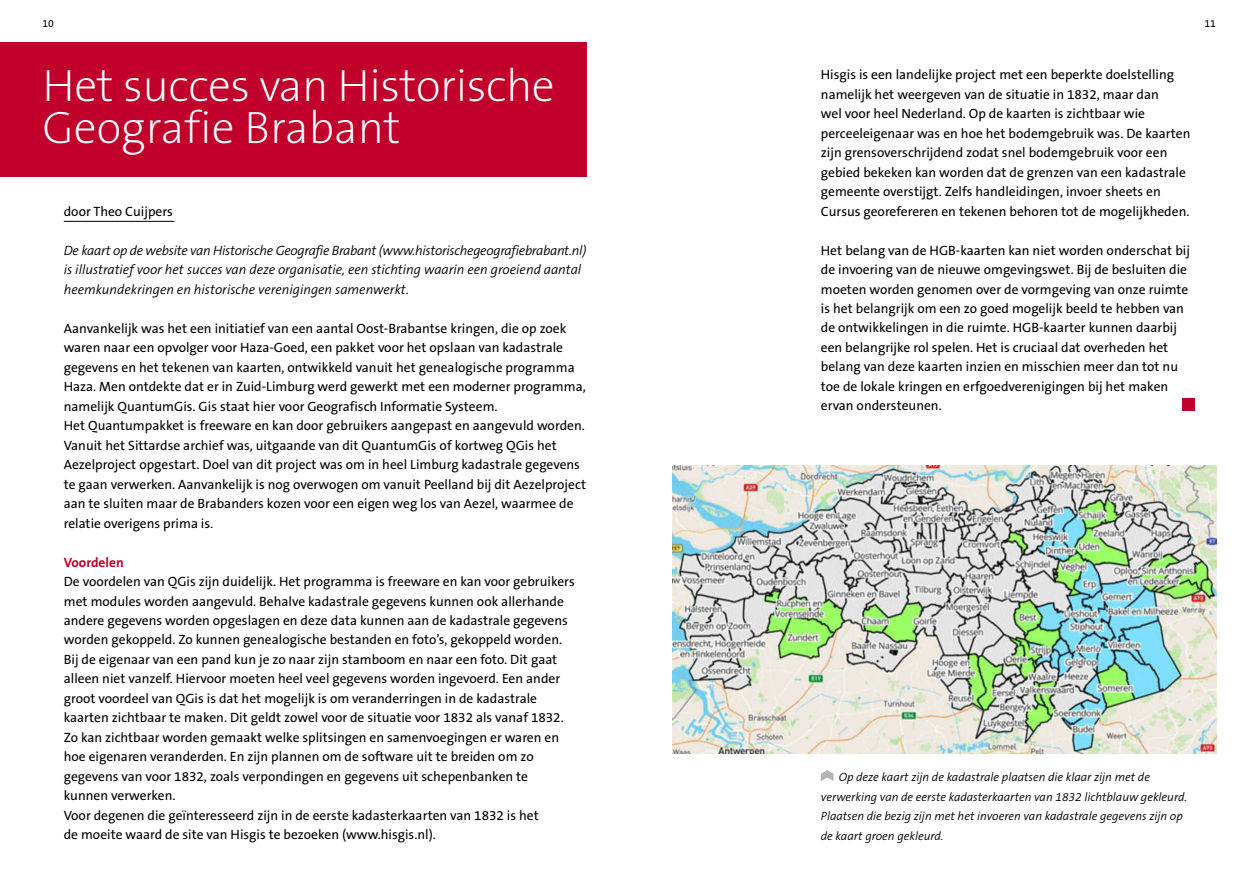
<style>
.page{position:relative;width:1259px;height:893px;background:#fff}
.page>*{position:absolute;margin:0;border:0;box-sizing:border-box;transform-origin:0 0}
.t1{font:200 45.6px/41.8px "The Sans B2";letter-spacing:-.01em;color:#fff}
.t2{font:13.5px/19.5px "The Sans B5 Plain";color:#000}
.t3{font:italic 300 13.5px/19.5px "The Sans B4";color:#000}
.t4{font:700 13.5px "The Sans B7";color:#c1002b}
.t5{font:italic 300 12px/19.5px "The Sans B4";color:#000}
.t6{font:10.5px "The Sans B5 Plain";color:#000}
</style>
<div class="page">
<div style="left:1182px;top:398px;width:13px;height:13px;background:#c1002b"></div>
<hr style="left:64px;top:221px;width:110px;height:1px;background:#000">
<div style="left:0;top:43px;width:586px;height:134px;background:#c1002b"></div>
<svg style="left:821px;top:770px;width:12px;height:11px"></svg>
<img style="left:672px;top:465px;width:544px;height:288px">
<p class="t6" style="left:43px;top:18px;width:13px">10</p>
<p class="t6" style="left:1204px;top:18px;width:13px">11</p>
<h1 class="t1" style="left:43px;top:67px;width:514px">Het succes van Historische<br>Geografie Brabant</h1>
<p class="t2" style="left:64px;top:202px;width:111px">door Theo Cuijpers</p>
<p class="t3" style="left:64px;top:241px;width:524px">De kaart op de website van Historische Geografie Brabant (www.historischegeografiebrabant.nl) is illustratief voor het succes van deze organisatie, een stichting waarin een groeiend aantal heemkundekringen en historische verenigingen samenwerkt.</p>
<p class="t2" style="left:64px;top:319px;width:524px">Aanvankelijk was het een initiatief van een aantal Oost-Brabantse kringen, die op zoek waren naar een opvolger voor Haza-Goed, een pakket voor het opslaan van kadastrale gegevens en het tekenen van kaarten, ontwikkeld vanuit het genealogische programma Haza. Men ontdekte dat er in Zuid-Limburg werd gewerkt met een moderner programma, namelijk QuantumGis. Gis staat hier voor Geografisch Informatie Systeem.<br>Het Quantumpakket is freeware en kan door gebruikers aangepast en aangevuld worden.<br>Vanuit het Sittardse archief was, uitgaande van dit QuantumGis of kortweg QGis het Aezelproject opgestart. Doel van dit project was om in heel Limburg kadastrale gegevens te gaan verwerken. Aanvankelijk is nog overwogen om vanuit Peelland bij dit Aezelproject aan te sluiten maar de Brabanders kozen voor een eigen weg los van Aezel, waarmee de relatie overigens prima is.</p>
<p class="t4" style="left:64px;top:555px;width:61px">Voordelen</p>
<p class="t2" style="left:64px;top:572px;width:512px">De voordelen van QGis zijn duidelijk. Het programma is freeware en kan voor gebruikers met modules worden aangevuld. Behalve kadastrale gegevens kunnen ook allerhande andere gegevens worden opgeslagen en deze data kunnen aan de kadastrale gegevens worden gekoppeld. Zo kunnen genealogische bestanden en foto’s, gekoppeld worden.<br>Bij de eigenaar van een pand kun je zo naar zijn stamboom en naar een foto. Dit gaat alleen niet vanzelf. Hiervoor moeten heel veel gegevens worden ingevoerd. Een ander groot voordeel van QGis is dat het mogelijk is om veranderringen in de kadastrale kaarten zichtbaar te maken. Dit geldt zowel voor de situatie voor 1832 als vanaf 1832.<br>Zo kan zichtbaar worden gemaakt welke splitsingen en samenvoegingen er waren en hoe eigenaren veranderden. En zijn plannen om de software uit te breiden om zo gegevens van voor 1832, zoals verpondingen en gegevens uit schepenbanken te kunnen verwerken.<br>Voor degenen die geïnteresseerd zijn in de eerste kadasterkaarten van 1832 is het<br>de moeite waard de site van Hisgis te bezoeken (www.hisgis.nl).</p>
<p class="t2" style="left:821px;top:65px;width:371px">Hisgis is een landelijke project met een beperkte doelstelling namelijk het weergeven van de situatie in 1832, maar dan<br>wel voor heel Nederland. Op de kaarten is zichtbaar wie perceeleigenaar was en hoe het bodemgebruik was. De kaarten zijn grensoverschrijdend zodat snel bodemgebruik voor een gebied bekeken kan worden dat de grenzen van een kadastrale gemeente overstijgt. Zelfs handleidingen, invoer sheets en Cursus georefereren en tekenen behoren tot de mogelijkheden.</p>
<p class="t2" style="left:821px;top:241px;width:370px">Het belang van de HGB-kaarten kan niet worden onderschat bij de invoering van de nieuwe omgevingswet. Bij de besluiten die moeten worden genomen over de vormgeving van onze ruimte is het belangrijk om een zo goed mogelijk beeld te hebben van de ontwikkelingen in die ruimte. HGB-kaarter kunnen daarbij een belangrijke rol spelen. Het is cruciaal dat overheden het belang van deze kaarten inzien en misschien meer dan tot nu toe de lokale kringen en erfgoedverenigingen bij het maken ervan ondersteunen.</p>
<p class="t5" style="left:821px;top:768px;width:368px;text-indent:18px">Op deze kaart zijn de kadastrale plaatsen die klaar zijn met de verwerking van de eerste kadasterkaarten van 1832 lichtblauw gekleurd.<br>Plaatsen die bezig zijn met het invoeren van kadastrale gegevens zijn op de kaart groen gekleurd.</p>
</div>
